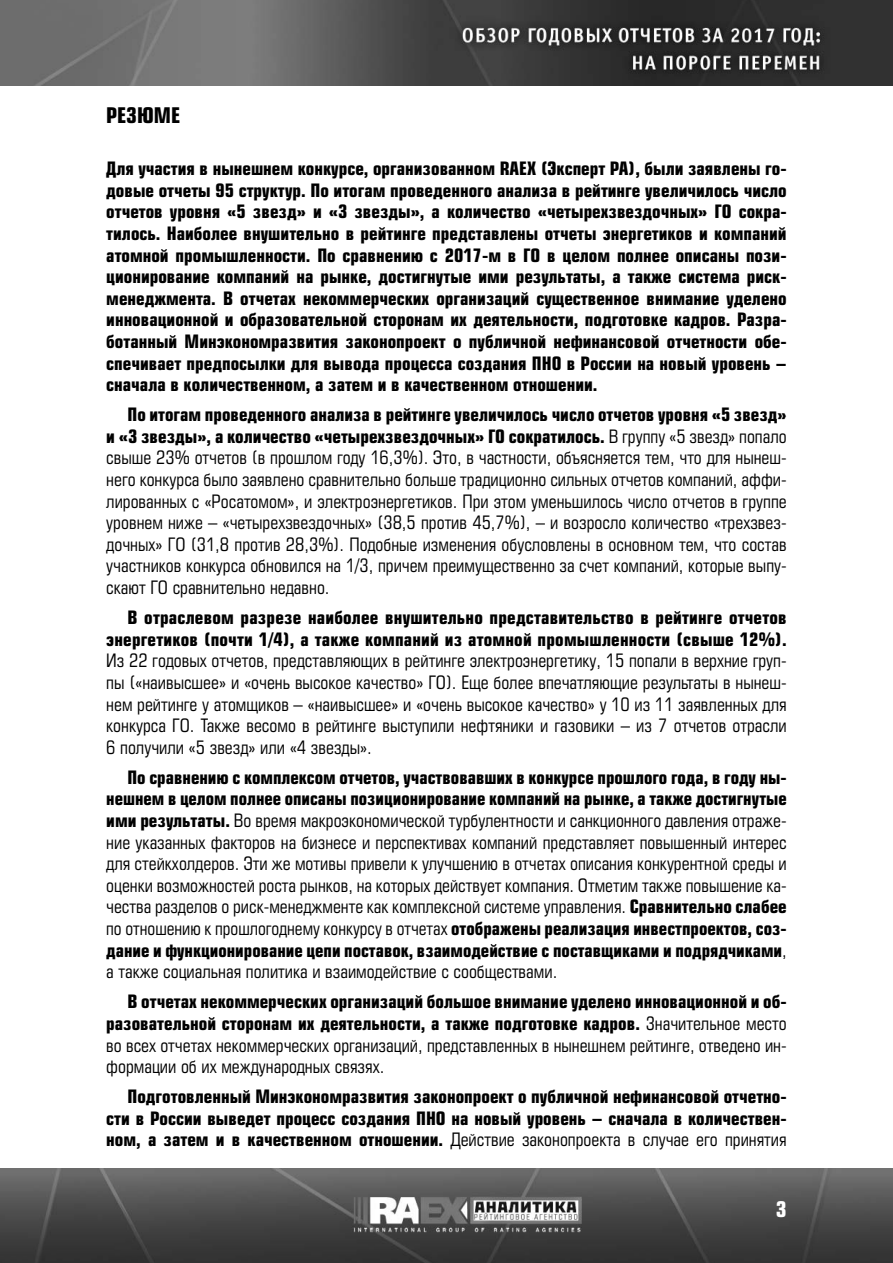
<style>
.page{position:relative;width:893px;height:1263px;background:#fff}
.page>*{position:absolute;margin:0;border:0;box-sizing:border-box;transform-origin:0 0}
.t1{font:700 21px "Europe Cond";color:#000}
.t2{font:700 21px "Europe Cond";color:#fff}
.t3{font:18px/21.6px "Europe Cond";color:#000;text-align:justify}
.t4{font:700 18px/21.6px "Europe Cond";color:#000;text-align:justify}
.s1{font-weight:700}
.s2{font-weight:400}
</style>
<div class="page">
<img style="left:0;top:1169px;width:893px;height:94px">
<img style="left:0;top:0;width:893px;height:85px">
<p class="t1" style="left:106px;top:108px;width:75px">РЕЗЮМЕ</p>
<p class="t4" style="left:106px;top:160px;width:682px">Для участия в нынешнем конкурсе, организованном RAEX (Эксперт РА), были заявлены го&shy;довые отчеты 95 структур. По итогам проведенного анализа в рейтинге увеличилось число отчетов уровня «5 звезд» и «3 звезды», а количество «четырехзвездочных» ГО сокра&shy;тилось. Наиболее внушительно в рейтинге представлены отчеты энергетиков и компаний атомной промышленности. По сравнению с 2017-м в ГО в целом полнее описаны пози&shy;ционирование компаний на рынке, достигнутые ими результаты, а также система риск&shy;менеджмента. В отчетах некоммерческих организаций существенное внимание уделено инновационной и образовательной сторонам их деятельности, подготовке кадров. Разра&shy;ботанный Минэкономразвития законопроект о публичной нефинансовой отчетности обе&shy;спечивает предпосылки для вывода процесса создания ПНО в России на новый уровень – сначала в количественном, а затем и в качественном отношении.</p>
<p class="t3" style="left:106px;top:405px;width:682px;text-indent:21px"><span class="s1">По итогам проведенного анализа в рейтинге увеличилось число отчетов уровня «5 звезд» и «3 звезды», а количество «четырехзвездочных» ГО сократилось.</span> В группу «5 звезд» попало свыше 23% отчетов (в прошлом году 16,3%). Это, в частности, объясняется тем, что для нынеш&shy;него конкурса было заявлено сравнительно больше традиционно сильных отчетов компаний, аффи&shy;лированных с «Росатомом», и электроэнергетиков. При этом уменьшилось число отчетов в группе уровнем ниже – «четырехзвездочных» (38,5 против 45,7%), – и возросло количество «трехзвез&shy;дочных» ГО (31,8 против 28,3%). Подобные изменения обусловлены в основном тем, что состав участников конкурса обновился на 1/3, причем преимущественно за счет компаний, которые выпу&shy;скают ГО сравнительно недавно.</p>
<p class="t4" style="left:106px;top:609px;width:682px;text-align:right">В отраслевом разрезе наиболее внушительно представительство в рейтинге отчетов энергетиков (почти 1/4), а также компаний из атомной промышленности (свыше 12%).</p>
<p class="t3" style="left:106px;top:651px;width:682px">Из 22 годовых отчетов, представляющих в рейтинге электроэнергетику, 15 попали в верхние груп&shy;пы («наивысшее» и «очень высокое качество» ГО). Еще более впечатляющие результаты в нынеш&shy;нем рейтинге у атомщиков – «наивысшее» и «очень высокое качество» у 10 из 11 заявленных для конкурса ГО. Также весомо в рейтинге выступили нефтяники и газовики – из 7 отчетов отрасли 6 получили «5 звезд» или «4 звезды».</p>
<p class="t3" style="left:106px;top:768px;width:682px;text-indent:21px"><span class="s1">По сравнению с комплексом отчетов, участвовавших в конкурсе прошлого года, в году ны&shy;нешнем в целом полнее описаны позиционирование компаний на рынке, а также достигнутые ими результаты.</span> Во время макроэкономической турбулентности и санкционного давления отраже&shy;ние указанных факторов на бизнесе и перспективах компаний представляет повышенный интерес для стейкхолдеров. Эти же мотивы привели к улучшению в отчетах описания конкурентной среды и оценки возможностей роста рынков, на которых действует компания. Отметим также повышение ка&shy;чества разделов о риск-менеджменте как комплексной системе управления. <span class="s1">Сравнительно слабее </span>по отношению к прошлогоднему конкурсу в отчетах <span class="s1">отображены реализация инвестпроектов, соз&shy;дание и функционирование цепи поставок, взаимодействие с поставщиками и подрядчиками</span>, а также социальная политика и взаимодействие с сообществами.</p>
<p class="t4" style="left:106px;top:993px;width:682px;text-indent:21px">В отчетах некоммерческих организаций большое внимание уделено инновационной и об&shy;разовательной сторонам их деятельности, а также подготовке кадров. <span class="s2">Значительное место во всех отчетах некоммерческих организаций, представленных в нынешнем рейтинге, отведено ин&shy;формации об их международных связях.</span></p>
<p class="t4" style="left:106px;top:1088px;width:682px;text-indent:21px">Подготовленный Минэкономразвития законопроект о публичной нефинансовой отчетно&shy;сти в России выведет процесс создания ПНО на новый уровень – сначала в количествен&shy;ном, а затем и в качественном отношении. <span class="s2">Действие законопроекта в случае его принятия</span></p>
<p class="t2" style="left:776px;top:1201px;width:12px">3</p>
</div>
